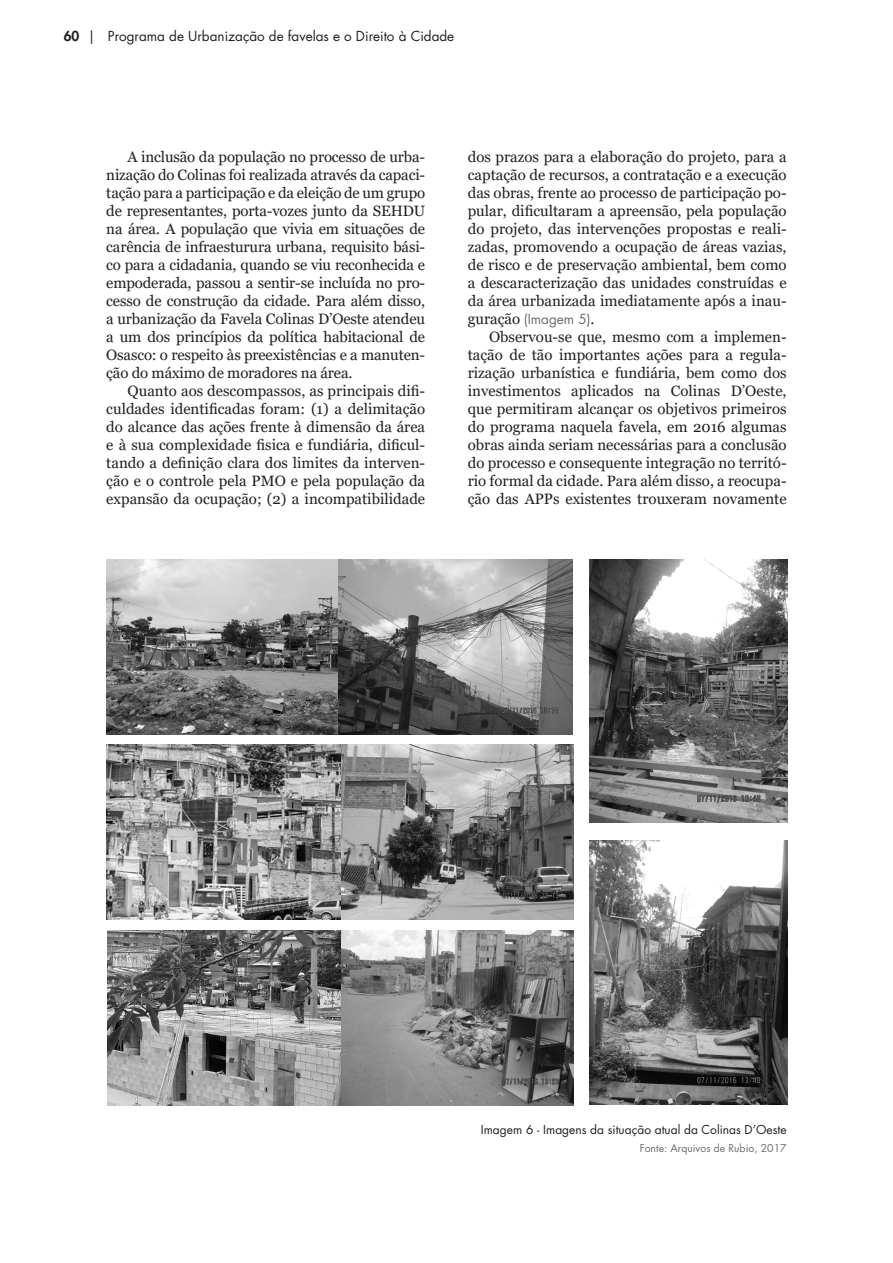
<style>
.page{position:relative;width:893px;height:1263px;background:#fff}
.page>*{position:absolute;margin:0;border:0;box-sizing:border-box;transform-origin:0 0}
.texto{font:15px/18px "Georgia";color:#231f20;text-align:justify}
.t1{font:13.5px "Futura Std";color:#231f20}
.texto-2{font:13.5px "Futura Std";color:#6c6d6e}
.legendas{font:12px "Futura Std";color:#231f20}
.legendas-2{font:10.5px "Futura Std";color:#6b6d6e}
.s1{font-weight:800}
.s2{font-family:"Georgia";font-size:15px;color:#231f20}
</style>
<div class="page">
<img style="left:106px;top:559px;width:466px;height:175px">
<img style="left:590px;top:559px;width:197px;height:264px">
<img style="left:341px;top:930px;width:232px;height:175px">
<img style="left:107px;top:930px;width:234px;height:175px">
<img style="left:590px;top:841px;width:197px;height:263px">
<img style="left:106px;top:744px;width:467px;height:175px">
<p class="t1" style="left:64px;top:28px;width:392px"><span class="s1">60</span> | Programa de Urbanização de favelas e o Direito à Cidade</p>
<p class="texto" style="left:106px;top:148px;width:320px;text-indent:21px">A inclusão da população no processo de urba&shy;nização do Colinas foi realizada através da capaci&shy;tação para a participação e da eleição de um grupo de representantes, porta-vozes junto da SEHDU na área. A população que vivia em situações de carência de infraesturura urbana, requisito bási&shy;co para a cidadania, quando se viu reconhecida e empoderada, passou a sentir-se incluída no pro&shy;cesso de construção da cidade. Para além disso, a urbanização da Favela Colinas D’Oeste atendeu a um dos princípios da política habitacional de Osasco: o respeito às preexistências e a manuten&shy;ção do máximo de moradores na área.</p>
<p class="texto" style="left:106px;top:382px;width:320px;text-indent:21px">Quanto aos descompassos, as principais difi&shy;culdades identificadas foram: (1) a delimitação do alcance das ações frente à dimensão da área e à sua complexidade fisica e fundiária, dificul&shy;tando a definição clara dos limites da interven&shy;ção e o controle pela PMO e pela população da expansão da ocupação; (2) a incompatibilidade</p>
<p class="texto" style="left:468px;top:148px;width:320px">dos prazos para a elaboração do projeto, para a captação de recursos, a contratação e a execução das obras, frente ao processo de participação po&shy;pular, dificultaram a apreensão, pela população do projeto, das intervenções propostas e reali&shy;zadas, promovendo a ocupação de áreas vazias, de risco e de preservação ambiental, bem como a descaracterização das unidades construídas e da área urbanizada imediatamente após a inau-</p>
<p class="texto-2" style="left:468px;top:310px;width:128px"><span class="s2">guração</span> (Imagem 5)<span class="s2">.</span></p>
<p class="texto" style="left:468px;top:328px;width:320px;text-indent:21px">Observou-se que, mesmo com a implemen&shy;tação de tão importantes ações para a regula&shy;rização urbanística e fundiária, bem como dos investimentos aplicados na Colinas D’Oeste, que permitiram alcançar os objetivos primeiros do programa naquela favela, em 2016 algumas obras ainda seriam necessárias para a conclusão do processo e consequente integração no territó&shy;rio formal da cidade. Para além disso, a reocupa&shy;ção das APPs existentes trouxeram novamente</p>
<p class="legendas" style="left:481px;top:1122px;width:307px">Imagem 6 - Imagens da situação atual da Colinas D’Oeste</p>
<p class="legendas-2" style="left:640px;top:1141px;width:148px">Fonte: Arquivos de Rubio, 2017</p>
</div>
